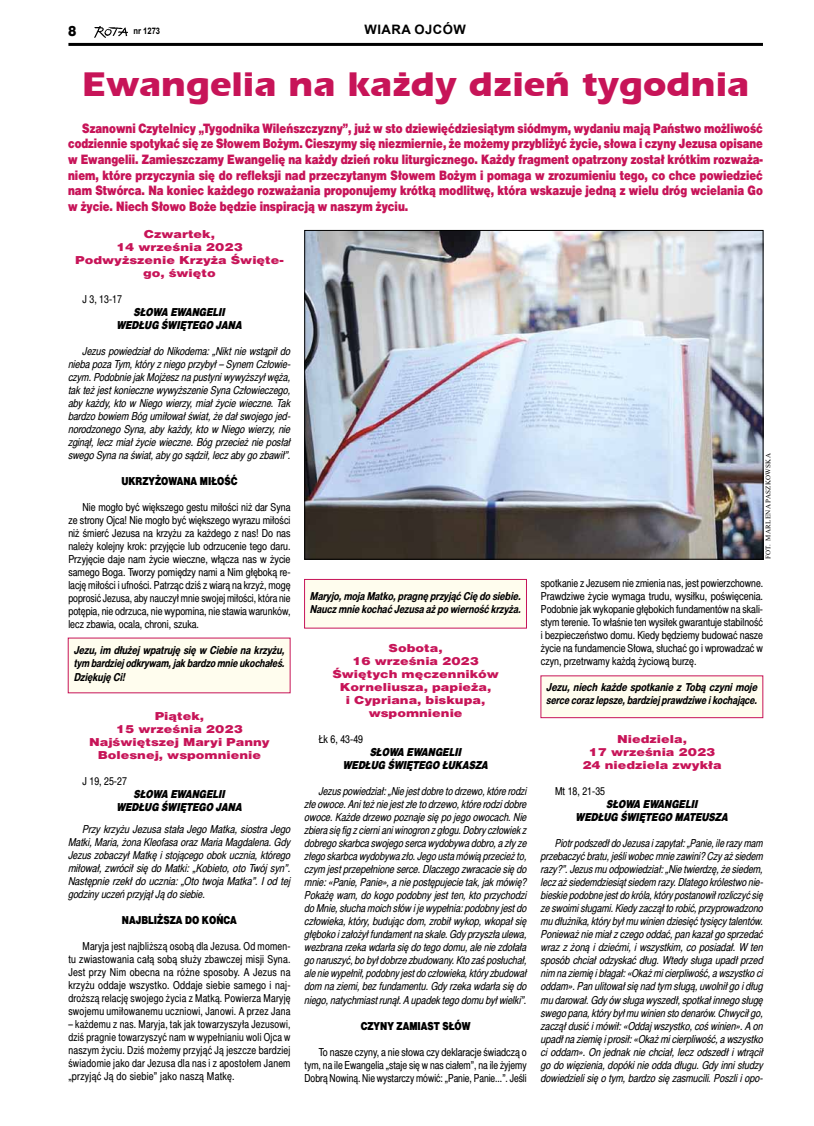
<style>
.page{position:relative;width:814px;height:1126px;background:#fff}
.page>*{position:absolute;margin:0;border:0;box-sizing:border-box;transform-origin:0 0}
.t1{font:700 36px "Erie";color:#c71458}
.t2{font:14px "Switzer EFN Black";color:#000;scale:.85 1}
.t3{font:13px/15.6px "Switzer Cnd EFN Black";color:#c71458;text-align:justify}
.t4{font:700 13px "Arial";letter-spacing:.035em;color:#000}
.t5{font:italic 11px/13px "Switzer Cnd EFN";color:#000;text-align:justify}
.t6{font:11px/13px "Switzer Cnd EFN";color:#000;text-align:justify}
.t7{font:italic 700 11px/13px "Switzer Cnd EFN";color:#000}
.t8{font:11px/13px "Switzer Ext EFN Black";color:#c71458;text-align:center}
.t9{font:11px/13px "Switzer Cnd EFN";color:#000;text-align:justify;scale:.96 1}
.t10{font:italic 11px/13px "Switzer Cnd EFN Black";color:#000;text-align:center}
.t11{font:11px "Switzer Cnd EFN Black";color:#000}
.t12{font:700 9px "Arial";color:#000;scale:.85 1}
.t13{font:7px "Times New Roman";letter-spacing:.035em;color:#000}
</style>
<div class="page">
<img style="left:94px;top:26px;width:34px;height:11px">
<hr style="left:68px;top:43px;width:695px;height:3px;background:#000">
<div style="left:540px;top:675px;width:223px;height:42px;background:#fffdee"></div>
<div style="left:304px;top:579px;width:222px;height:49px;background:#fffdee;border:1px solid #c71458"></div>
<div style="left:68px;top:638px;width:222px;height:55px;background:#fffdee"></div>
<img style="left:306px;top:232px;width:455px;height:325px">
<div style="left:304px;top:230px;width:459px;height:329px;border:1px solid #000"></div>
<p class="t2" style="left:68px;top:22px;width:11px">8</p>
<p class="t12" style="left:133px;top:25px;width:33px">NR 1273</p>
<p class="t4" style="left:364px;top:20px;width:103px">WIARA OJCÓW</p>
<h1 class="t1" style="left:82px;top:65px;width:668px">Ewangelia na każdy dzień tygodnia</h1>
<p class="t3" style="left:68px;top:121px;width:696px;text-indent:14px">Szanowni Czytelnicy „Tygodnika Wileńszczyzny”, już w sto dziewięćdziesiątym siódmym, wydaniu mają Państwo możliwość codziennie spotykać się ze Słowem Bożym. Cieszymy się niezmiernie, że możemy przybliżyć życie, słowa i czyny Jezusa opisane w Ewangelii. Zamieszczamy Ewangelię na każdy dzień roku liturgicznego. Każdy fragment opatrzony został krótkim rozważa&shy;niem, które przyczynia się do refleksji nad przeczytanym Słowem Bożym i pomaga w zrozumieniu tego, co chce powiedzieć nam Stwórca. Na koniec każdego rozważania proponujemy krótką modlitwę, która wskazuje jedną z wielu dróg wcielania Go w życie. Niech Słowo Boże będzie inspiracją w naszym życiu.</p>
<p class="t8" style="left:75px;top:228px;width:210px">Czwartek,<br>14 września 2023<br>Podwyższenie Krzyża Święte&shy;go, święto</p>
<p class="t6" style="left:82px;top:293px;width:41px">J 3, 13-17</p>
<p class="t10" style="left:117px;top:306px;width:127px">SŁOWA EWANGELII<br>WEDŁUG ŚWIĘTEGO JANA</p>
<p class="t5" style="left:68px;top:345px;width:224px;text-indent:14px">Jezus powiedział do Nikodema: „Nikt nie wstąpił do nieba poza Tym, który z niego przybył – Synem Człowie&shy;czym. Podobnie jak Mojżesz na pustyni wywyższył węża, tak też jest konieczne wywyższenie Syna Człowieczego, aby każdy, kto w Niego wierzy, miał życie wieczne. Tak bardzo bowiem Bóg umiłował świat, że dał swojego jed&shy;norodzonego Syna, aby każdy, kto w Niego wierzy, nie zginął, lecz miał życie wieczne. Bóg przecież nie posłał swego Syna na świat, aby go sądził, lecz aby go zbawił”.</p>
<p class="t11" style="left:121px;top:474px;width:118px">Ukrzyżowana miłość</p>
<p class="t6" style="left:68px;top:501px;width:224px;text-indent:14px">Nie mogło być większego gestu miłości niż dar Syna ze strony Ojca! Nie mogło być większego wyrazu miłości niż śmierć Jezusa na krzyżu za każdego z nas! Do nas należy kolejny krok: przyjęcie lub odrzucenie tego daru.<br>Przyjęcie daje nam życie wieczne, włącza nas w życie samego Boga. Tworzy pomiędzy nami a Nim głęboką re&shy;lację miłości i ufności. Patrząc dziś z wiarą na krzyż, mogę poprosić Jezusa, aby nauczył mnie swojej miłości, która nie potępia, nie odrzuca, nie wypomina, nie stawia warunków, lecz zbawia, ocala, chroni, szuka.</p>
<p class="t7" style="left:74px;top:644px;width:212px;text-align:justify">Jezu, im dłużej wpatruję się w Ciebie na krzyżu, tym bardziej odkrywam, jak bardzo mnie ukochałeś.<br>Dziękuję Ci!</p>
<p class="t8" style="left:89px;top:709px;width:182px">Piątek,<br>15 września 2023<br>Najświętszej Maryi Panny<br>Bolesnej, wspomnienie</p>
<p class="t6" style="left:83px;top:774px;width:46px">J 19, 25-27</p>
<p class="t10" style="left:117px;top:787px;width:127px">SŁOWA EWANGELII<br>WEDŁUG ŚWIĘTEGO JANA</p>
<p class="t5" style="left:68px;top:822px;width:224px;text-indent:14px">Przy krzyżu Jezusa stała Jego Matka, siostra Jego Matki, Maria, żona Kleofasa oraz Maria Magdalena. Gdy Jezus zobaczył Matkę i stojącego obok ucznia, którego miłował, zwrócił się do Matki: „Kobieto, oto Twój syn”.<br>Następnie rzekł do ucznia: „Oto twoja Matka”. I od tej godziny uczeń przyjął Ją do siebie.</p>
<p class="t11" style="left:122px;top:912px;width:116px">Najbliższa do końca</p>
<p class="t6" style="left:68px;top:939px;width:224px;text-indent:14px">Maryja jest najbliższą osobą dla Jezusa. Od momen&shy;tu zwiastowania całą sobą służy zbawczej misji Syna.<br>Jest przy Nim obecna na różne sposoby. A Jezus na krzyżu oddaje wszystko. Oddaje siebie samego i naj&shy;droższą relację swojego życia z Matką. Powierza Maryję swojemu umiłowanemu uczniowi, Janowi. A przez Jana</p>
<p class="t9" style="left:68px;top:1017px;width:233px">– każdemu z nas. Maryja, tak jak towarzyszyła Jezusowi, dziś pragnie towarzyszyć nam w wypełnianiu woli Ojca w naszym życiu. Dziś możemy przyjąć Ją jeszcze bardziej świadomie jako dar Jezusa dla nas i z apostołem Janem „przyjąć Ją do siebie” jako naszą Matkę.</p>
<p class="t7" style="left:310px;top:590px;width:212px">Maryjo, moja Matko, pragnę przyjąć Cię do siebie.<br>Naucz mnie kochać Jezusa aż po wierność krzyża.</p>
<p class="t8" style="left:332px;top:642px;width:168px">Sobota,<br>16 września 2023<br>Świętych męczenników<br>Korneliusza, papieża,<br>i Cypriana, biskupa, wspomnienie</p>
<p class="t6" style="left:319px;top:733px;width:46px">Łk 6, 43-49</p>
<p class="t10" style="left:343px;top:746px;width:146px">SŁOWA EWANGELII<br>WEDŁUG ŚWIĘTEGO ŁUKASZA</p>
<p class="t5" style="left:304px;top:785px;width:224px;text-indent:14px">Jezus powiedział: „Nie jest dobre to drzewo, które rodzi złe owoce. Ani też nie jest złe to drzewo, które rodzi dobre owoce. Każde drzewo poznaje się po jego owocach. Nie zbiera się fig z cierni ani winogron z głogu. Dobry człowiek z dobrego skarbca swojego serca wydobywa dobro, a zły ze złego skarbca wydobywa zło. Jego usta mówią przecież to, czym jest przepełnione serce. Dlaczego zwracacie się do mnie: «Panie, Panie», a nie postępujecie tak, jak mówię?<br>Pokażę wam, do kogo podobny jest ten, kto przychodzi do Mnie, słucha moich słów i je wypełnia: podobny jest do człowieka, który, budując dom, zrobił wykop, wkopał się głęboko i założył fundament na skale. Gdy przyszła ulewa, wezbrana rzeka wdarła się do tego domu, ale nie zdołała go naruszyć, bo był dobrze zbudowany. Kto zaś posłuchał, ale nie wypełnił, podobny jest do człowieka, który zbudował dom na ziemi, bez fundamentu. Gdy rzeka wdarła się do niego, natychmiast runął. A upadek tego domu był wielki”.</p>
<p class="t11" style="left:360px;top:1018px;width:111px">Czyny zamiast słów</p>
<p class="t6" style="left:304px;top:1045px;width:224px;text-indent:14px">To nasze czyny, a nie słowa czy deklaracje świadczą o tym, na ile Ewangelia „staje się w nas ciałem”, na ile żyjemy Dobrą Nowiną. Nie wystarczy mówić: „Panie, Panie...”. Jeśli</p>
<p class="t13" style="left:763px;top:559px;width:107px;rotate:-90deg">Fot. marlena Pas zkowska</p>
<p class="t6" style="left:541px;top:577px;width:224px">spotkanie z Jezusem nie zmienia nas, jest powierzchowne.<br>Prawdziwe życie wymaga trudu, wysiłku, poświęcenia.<br>Podobnie jak wykopanie głębokich fundamentów na skali&shy;stym terenie. To właśnie ten wysiłek gwarantuje stabilność i bezpieczeństwo domu. Kiedy będziemy budować nasze życie na fundamencie Słowa, słuchać go i wprowadzać w czyn, przetrwamy każdą życiową burzę.</p>
<p class="t7" style="left:546px;top:681px;width:212px">Jezu, niech każde spotkanie z Tobą czyni moje serce coraz lepsze, bardziej prawdziwe i kochające.</p>
<p class="t8" style="left:582px;top:733px;width:141px">Niedziela,<br>17 września 2023<br>24 niedziela zwykła</p>
<p class="t6" style="left:555px;top:785px;width:51px">Mt 18, 21-35</p>
<p class="t10" style="left:576px;top:798px;width:154px">SŁOWA EWANGELII<br>WEDŁUG ŚWIĘTEGO MATEUSZA</p>
<p class="t5" style="left:541px;top:837px;width:224px;text-indent:14px">Piotr podszedł do Jezusa i zapytał: „Panie, ile razy mam przebaczyć bratu, jeśli wobec mnie zawini? Czy aż siedem razy?”. Jezus mu odpowiedział: „Nie twierdzę, że siedem, lecz aż siedemdziesiąt siedem razy. Dlatego królestwo nie&shy;bieskie podobne jest do króla, który postanowił rozliczyć się ze swoimi sługami. Kiedy zaczął to robić, przyprowadzono mu dłużnika, który był mu winien dziesięć tysięcy talentów.<br>Ponieważ nie miał z czego oddać, pan kazał go sprzedać wraz z żoną i dziećmi, i wszystkim, co posiadał. W ten sposób chciał odzyskać dług. Wtedy sługa upadł przed nim na ziemię i błagał: «Okaż mi cierpliwość, a wszystko ci oddam». Pan ulitował się nad tym sługą, uwolnił go i dług mu darował. Gdy ów sługa wyszedł, spotkał innego sługę swego pana, który był mu winien sto denarów. Chwycił go, zaczął dusić i mówił: «Oddaj wszystko, coś winien». A on upadł na ziemię i prosił: «Okaż mi cierpliwość, a wszystko ci oddam». On jednak nie chciał, lecz odszedł i wtrącił go do więzienia, dopóki nie odda długu. Gdy inni słudzy dowiedzieli się o tym, bardzo się zasmucili. Poszli i opo-</p>
</div>
